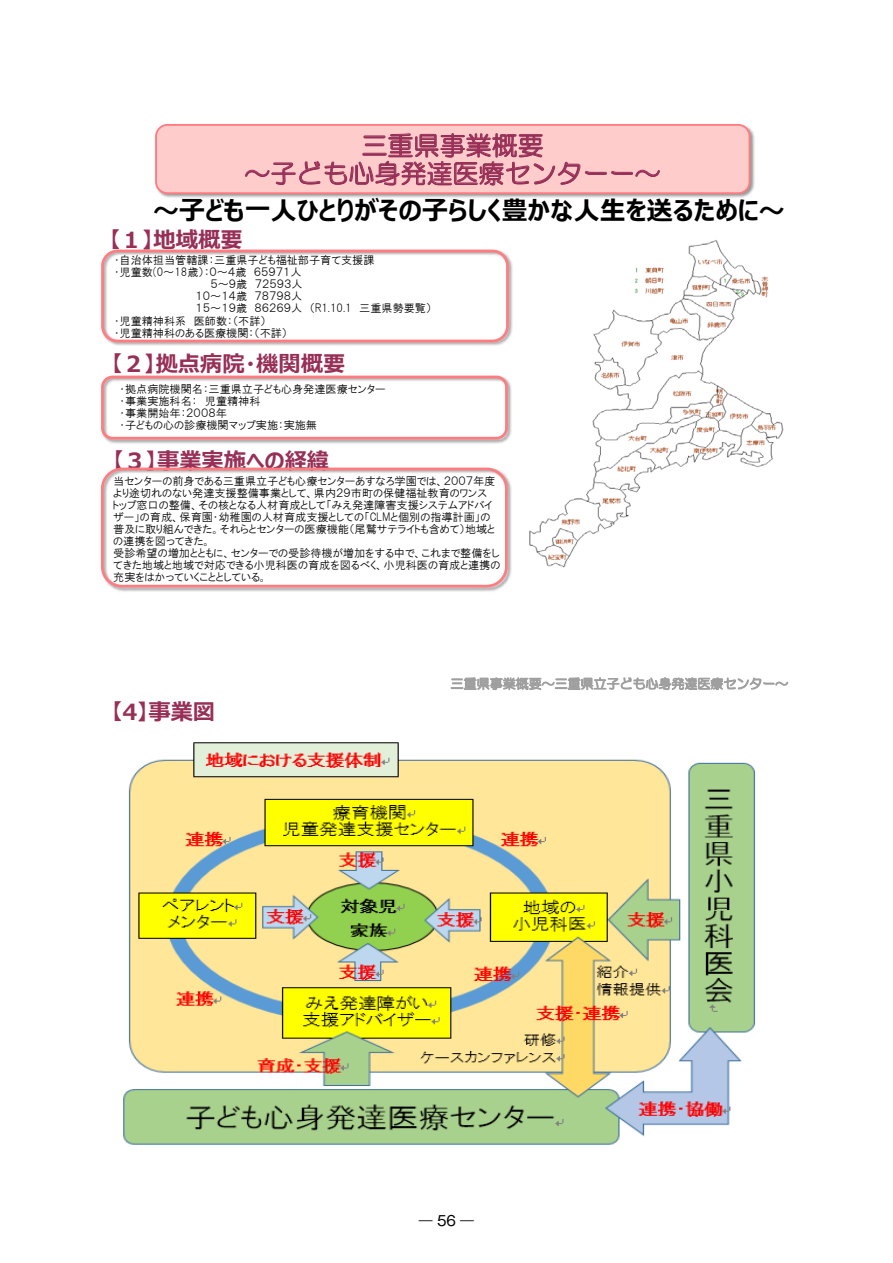
<style>
.page{position:relative;width:893px;height:1263px;background:#fff}
.page>*{position:absolute;margin:0;border:0;box-sizing:border-box;transform-origin:0 0}
.t1{font:700 25.95px "Meiryo UI";color:#000}
.t2{font:25.95px/28px "HG Maru Gothic MPRO";letter-spacing:.005em;color:#972f57;text-align:center}
.t3{font:700 22.2px "Meiryo UI";color:#972f57}
.t4{font:13.8px "Gothic MB101 Pro";color:#000}
.t5{font:11.1px/12px "HGP Gothic M";color:#000}
</style>
<div class="page">
<svg style="left:451px;top:677px;width:337px;height:13px"></svg>
<img style="left:123px;top:742px;width:633px;height:403px">
<img style="left:103px;top:249px;width:410px;height:97px">
<div style="left:101px;top:250px;width:408px;height:92px;border:3px solid #ff7c80;border-radius:15px"></div>
<img style="left:156px;top:124px;width:599px;height:74px">
<img style="left:227px;top:194px;width:455px;height:4px">
<div style="left:155px;top:124px;width:595px;height:70px;background:#fcc;border:2px solid #ff7c80;border-radius:11px"></div>
<svg style="left:245px;top:133px;width:414px;height:53px"></svg>
<img style="left:102px;top:375px;width:410px;height:69px">
<div style="left:101px;top:376px;width:407px;height:64px;border:3px solid #ff7c80;border-radius:10px"></div>
<img style="left:101px;top:467px;width:411px;height:125px">
<div style="left:101px;top:468px;width:407px;height:119px;border:3px solid #ff7c80;border-radius:20px"></div>
<img style="left:529px;top:240px;width:255px;height:328px">
<h1 class="t2" style="left:244px;top:131px;width:418px">三重県事業概要<br>～子ども心身発達医療センターー～</h1>
<h1 class="t1" style="left:153px;top:193px;width:633px">～子ども一人ひとりがその子らしく豊かな人生を送るために～</h1>
<h2 class="t3" style="left:109px;top:225px;width:135px">【１】地域概要</h2>
<p class="t5" style="left:114px;top:254px;width:262px">・自治体担当管轄課：三重県子ども福祉部子育て支援課</p>
<p class="t5" style="left:114px;top:266px;width:189px">・児童数(0～18歳）：０～４歳 ６５９７１人</p>
<p class="t5" style="left:210px;top:278px;width:94px">５～９歳 ７２５９３人</p>
<p class="t5" style="left:196px;top:290px;width:108px">１０～１４歳 ７８７９８人</p>
<p class="t5" style="left:196px;top:302px;width:238px">１５～１９歳 ８６２６９人 （R1.10.1 三重県勢要覧）</p>
<p class="t5" style="left:114px;top:314px;width:154px">・児童精神科系 医師数：（不詳）</p>
<p class="t5" style="left:114px;top:326px;width:175px">・児童精神科のある医療機関：（不詳）</p>
<h2 class="t3" style="left:111px;top:348px;width:235px">【２】拠点病院・機関概要</h2>
<p class="t5" style="left:120px;top:383px;width:268px">・拠点病院機関名：三重県立子ども心身発達医療センター・事業実施科名： 児童精神科<br>・事業開始年：２００８年<br>・子どもの心の診療機関マップ実施：実施無</p>
<h2 class="t3" style="left:113px;top:445px;width:218px">【３】事業実施への経緯</h2>
<p class="t5" style="left:113px;top:475px;width:389px">当センターの前身である三重県立子ども心療センターあすなろ学園では、２００７年度より途切れのない発達支援整備事業として、県内２９市町の保健福祉教育のワンス<br>トップ窓口の整備、その核となる人材育成として「みえ発達障害支援システムアドバイザー」の育成、保育園・幼稚園の人材育成支援としての「CLMと個別の指導計画」の普及に取り組んできた。それらとセンターの医療機能（尾鷲サテライトも含めて）地域との連携を図ってきた。<br>受診希望の増加とともに、センターでの受診待機が増加をする中で、これまで整備をしてきた地域と地域で対応できる小児科医の育成を図るべく、小児科医の育成と連携の充実をはかっていくこととしている。</p>
<h2 class="t3" style="left:111px;top:696px;width:106px">【4】事業図</h2>
<p class="t4" style="left:437px;top:1209px;width:20px">56</p>
<p class="t4" style="left:419px;top:1209px;width:57px">―　　―</p>
</div>
